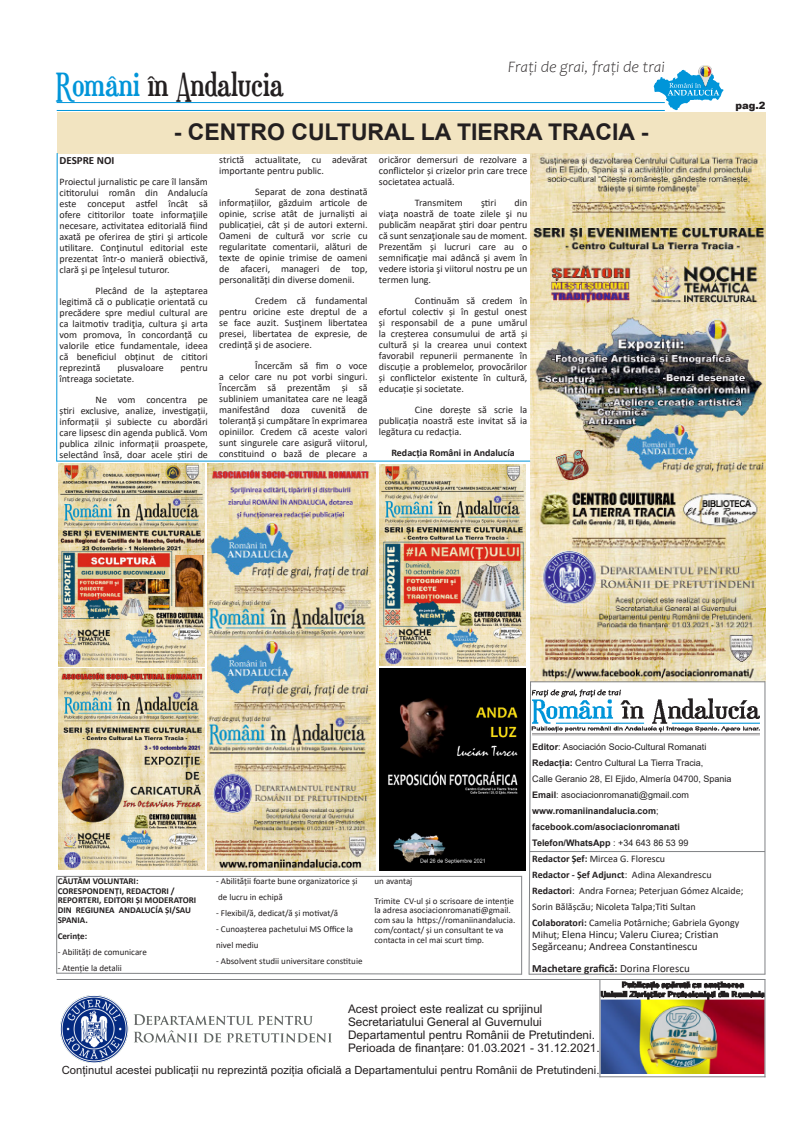
<style>
.page{position:relative;width:808px;height:1134px;background:#fff}
.page>*{position:absolute;margin:0;border:0;box-sizing:border-box;transform-origin:0 0}
.t1{font:34px "Euphorigenic";color:#231f20}
.t2{font:700 23px "Arial";color:#231f20}
.t3{font:italic 300 16px "Candara";color:#231f20}
.t4{font:11.8px/13.2px "Arial";color:#231f20}
.t5{font:11.3px "Arial";color:#231f20}
.t6{font:11px/12.1px "Calibri";color:#231f20}
.t7{font:700 11px "Calibri";color:#231f20}
.t8{font:10px/11px "Calibri";color:#231f20;text-align:justify}
.t9{font:700 10px "Calibri";color:#231f20}
.t10{font:900 10px "Arial";color:#231f20}
.t11{font:9px/9.9px "Calibri";color:#231f20}
.t12{font:9px "Arial";color:#231f20}
.t13{font:700 9px/9.9px "Calibri";color:#231f20}
.t14{font:700 9px "Arial";color:#231f20}
.s1{color:#0095d9}
.s2{font-weight:700}
.s3{font-weight:400}
.s4{font-size:10px}
</style>
<div class="page">
<div style="left:57px;top:143px;width:708px;height:10px;background:#f2e4c1"></div>
<hr style="left:57px;top:110px;width:608px;height:1px;background:#0095d9">
<hr style="left:57px;top:102px;width:608px;height:1px;background:#0095d9">
<svg style="left:654px;top:70px;width:70px;height:40px"></svg>
<img style="left:698px;top:65px;width:14px;height:22px">
<img style="left:530px;top:153px;width:235px;height:528px">
<div style="left:57px;top:113px;width:708px;height:31px;background:#f2e4c1"></div>
<img style="left:61px;top:995px;width:270px;height:68px">
<img style="left:600px;top:980px;width:164px;height:93px">
<hr style="left:530px;top:851px;width:235px;height:1px;background:#808285">
<img style="left:531px;top:689px;width:229px;height:47px">
<svg style="left:56px;top:153px;width:2px;height:309px"></svg>
<hr style="left:57px;top:461px;width:473px;height:1px;background:#0095d9">
<hr style="left:529px;top:974px;width:236px;height:1px;background:#808285">
<hr style="left:530px;top:681px;width:235px;height:1px;background:#808285">
<hr style="left:764px;top:681px;width:1px;height:293px;background:#808285">
<hr style="left:57px;top:979px;width:708px;height:1px;background:#808285">
<hr style="left:599px;top:980px;width:1px;height:97px;background:#808285">
<hr style="left:599px;top:1076px;width:166px;height:1px;background:#808285">
<hr style="left:764px;top:979px;width:1px;height:98px;background:#808285">
<img style="left:207px;top:464px;width:169px;height:217px">
<img style="left:59px;top:464px;width:145px;height:217px">
<img style="left:380px;top:464px;width:145px;height:202px">
<div style="left:380px;top:669px;width:145px;height:12px;background:#000"></div>
<img style="left:56px;top:681px;width:475px;height:294px">
<hr style="left:57px;top:876px;width:465px;height:1px;background:#808285">
<hr style="left:521px;top:876px;width:1px;height:99px;background:#808285">
<p class="t1" style="left:56px;top:68px;width:230px"><span class="s1">Români</span> în Andalucia</p>
<p class="t3" style="left:508px;top:58px;width:159px">Frați de grai, frați de trai</p>
<p class="t2" style="left:174px;top:116px;width:476px">- CENTRO CULTURAL LA TIERRA TRACIA -</p>
<p class="t7" style="left:60px;top:153px;width:56px">DESPRE NOI</p>
<p class="t8" style="left:60px;top:176px;width:150px">Proiectul jurnalistic pe care îl lansăm cititorului român din Andalucía este conceput astfel încât să ofere cititorilor toate informaţiile necesare, activitatea editorială fiind axată pe oferirea de ştiri şi articole utilitare. Conţinutul editorial este prezentat într-o manieră obiectivă, clară şi pe înţelesul tuturor.</p>
<p class="t8" style="left:60px;top:285px;width:150px;text-indent:36px">Plecând de la așteptarea legitimă că o publicație orientată cu precădere spre mediul cultural are ca laitmotiv tradiţia, cultura şi arta vom promova, în concordanță cu valorile etice fundamentale, ideea că beneficiul obținut de cititori reprezintă</p>
<p class="t8" style="left:117px;top:362px;width:48px">plusvaloare</p>
<p class="t8" style="left:180px;top:362px;width:29px">pentru</p>
<p class="t8" style="left:60px;top:373px;width:76px">întreaga societate.</p>
<p class="t8" style="left:60px;top:394px;width:150px;text-indent:36px">Ne vom concentra pe știri exclusive, analize, investigații, informații și subiecte cu abordări care lipsesc din agenda publică. Vom publica zilnic informații proaspete, selectând însă, doar acele știri de</p>
<p class="t8" style="left:219px;top:154px;width:150px">strictă actualitate, cu adevărat importante pentru public.</p>
<p class="t8" style="left:219px;top:186px;width:150px;text-indent:36px">Separat de zona destinată informațiilor, găzduim articole de opinie, scrise atât de jurnaliști ai publicației, cât și de autori externi.<br>Oameni de cultură vor scrie cu regularitate comentarii, alături de texte de opinie trimise de oameni de afaceri, manageri de top, personalități din diverse domenii.</p>
<p class="t8" style="left:219px;top:295px;width:150px;text-indent:36px">Credem că fundamental pentru oricine este dreptul de a se face auzit. Susţinem libertatea presei, libertatea de expresie, de credință şi de asociere.</p>
<p class="t8" style="left:219px;top:360px;width:150px;text-indent:36px">Încercăm să fim o voce a celor care nu pot vorbi singuri.<br>Încercăm să prezentăm și să subliniem umanitatea care ne leagă manifestând doza cuvenită de toleranță și cumpătare în exprimarea opiniilor. Credem că aceste valori sunt singurele care asigură viitorul, constituind o bază de plecare a</p>
<p class="t8" style="left:379px;top:154px;width:150px">oricăror demersuri de rezolvare a conflictelor și crizelor prin care trece societatea actuală.</p>
<p class="t8" style="left:415px;top:197px;width:49px">Transmitem</p>
<p class="t8" style="left:481px;top:197px;width:17px">ştiri</p>
<p class="t8" style="left:379px;top:197px;width:150px;text-indent:136px">din viaţa noastră de toate zilele şi nu publicăm neapărat ştiri doar pentru că sunt senzaţionale sau de moment.<br>Prezentăm și lucruri care au o semnificaţie mai adâncă și avem în vedere istoria şi viitorul nostru pe un termen lung.</p>
<p class="t8" style="left:379px;top:295px;width:150px;text-indent:36px">Continuăm să credem în efortul colectiv și în gestul onest și responsabil de a pune umărul la creșterea consumului de artă și cultură și la crearea unui context favorabil repunerii permanente în discuție a problemelor, provocărilor și conflictelor existente în cultură, educație și societate.</p>
<p class="t8" style="left:379px;top:404px;width:150px;text-indent:36px">Cine dorește să scrie la publicația noastră este invitat să ia legătura cu redacția.</p>
<p class="t9" style="left:391px;top:446px;width:125px">Redacția Români in Andalucía</p>
<p class="t10" style="left:735px;top:99px;width:32px">pag.2</p>
<p class="t13" style="left:58px;top:875px;width:140px">CĂUTĂM VOLUNTARI:<br>CORESPONDENȚI, REDACTORI /<br>REPORTERI, EDITORI ȘI MODERATORI<br>DIN REGIUNEA ANDALUCÍA ȘI/SAU<br>SPANIA.</p>
<p class="t13" style="left:58px;top:931px;width:31px">Cerințe:</p>
<p class="t11" style="left:58px;top:947px;width:91px">- Abilități de comunicare</p>
<p class="t11" style="left:58px;top:963px;width:66px">- Atenție la detalii</p>
<p class="t11" style="left:216px;top:875px;width:143px">- Abilității foarte bune organizatorice și</p>
<p class="t11" style="left:218px;top:891px;width:66px">de lucru in echipă</p>
<p class="t11" style="left:216px;top:907px;width:124px">- Flexibil/ă, dedicat/ă și motivat/ă</p>
<p class="t11" style="left:216px;top:923px;width:139px">- Cunoașterea pachetului MS Office la</p>
<p class="t11" style="left:216px;top:939px;width:44px">nivel mediu</p>
<p class="t11" style="left:216px;top:955px;width:148px">- Absolvent studii universitare constituie</p>
<p class="t11" style="left:374px;top:875px;width:39px">un avantaj</p>
<p class="t11" style="left:374px;top:895px;width:142px">Trimite CV-ul și o scrisoare de intenție la adresa asociacionromanati@gmail. com sau la https://romaniinandalucia. com/contact/ și un consultant te va contacta in cel mai scurt timp.</p>
<p class="t12" style="left:532px;top:740px;width:176px"><span class="s2">Editor</span>: Asociación Socio-Cultural Romanati</p>
<p class="t12" style="left:532px;top:756px;width:173px"><span class="s2">Redacția:</span> Centro Cultural La Tierra Tracia,</p>
<p class="t12" style="left:532px;top:772px;width:201px">Calle Geranio 28, El Ejido, Almería 04700, Spania</p>
<p class="t12" style="left:532px;top:788px;width:158px"><span class="s2">Email</span>: asociacionromanati@gmail.com</p>
<p class="t14" style="left:532px;top:804px;width:128px">www.romaniinandalucia.com<span class="s3">;</span></p>
<p class="t14" style="left:532px;top:820px;width:149px">facebook.com/asociacionromanati</p>
<p class="t14" style="left:532px;top:836px;width:158px">Telefon/WhatsApp <span class="s3">: +34 643 86 53 99</span></p>
<p class="t8" style="left:532px;top:853px;width:134px"><span class="s2">Redactor Șef:</span> Mircea G. Florescu</p>
<p class="t9" style="left:532px;top:867px;width:181px">Redactor - Șef Adjunct<span class="s3">: Adina Alexandrescu</span></p>
<p class="t8" style="left:532px;top:885px;width:213px"><span class="s2">Redactori</span>: Andra Fornea; Peterjuan Gómez Alcaide;</p>
<p class="t8" style="left:532px;top:901px;width:165px">Sorin Bălășcău; Nicoleta Talpa;Titi Sultan</p>
<p class="t8" style="left:532px;top:917px;width:208px"><span class="s2">Colaboratori:</span> Camelia Potârniche; Gabriela Gyongy</p>
<p class="t6" style="left:532px;top:928px;width:188px"><span class="s4">Mihuț;</span> Elena Hincu; Valeru Ciurea; Cristian<br>Segărceanu; Andreea Constantinescu</p>
<p class="t7" style="left:532px;top:960px;width:159px">Machetare grafică: <span class="s3">Dorina Florescu</span></p>
<p class="t4" style="left:348px;top:1002px;width:253px">Acest proiect este realizat cu sprijinul Secretariatului General al Guvernului Departamentul pentru Românii de Pretutindeni.<br>Perioada de finanțare: 01.03.2021 - 31.12.2021.</p>
<p class="t5" style="left:62px;top:1062px;width:539px">Conținutul acestei publicații nu reprezintă poziția oficială a Departamentului pentru Românii de Pretutindeni.</p>
</div>
